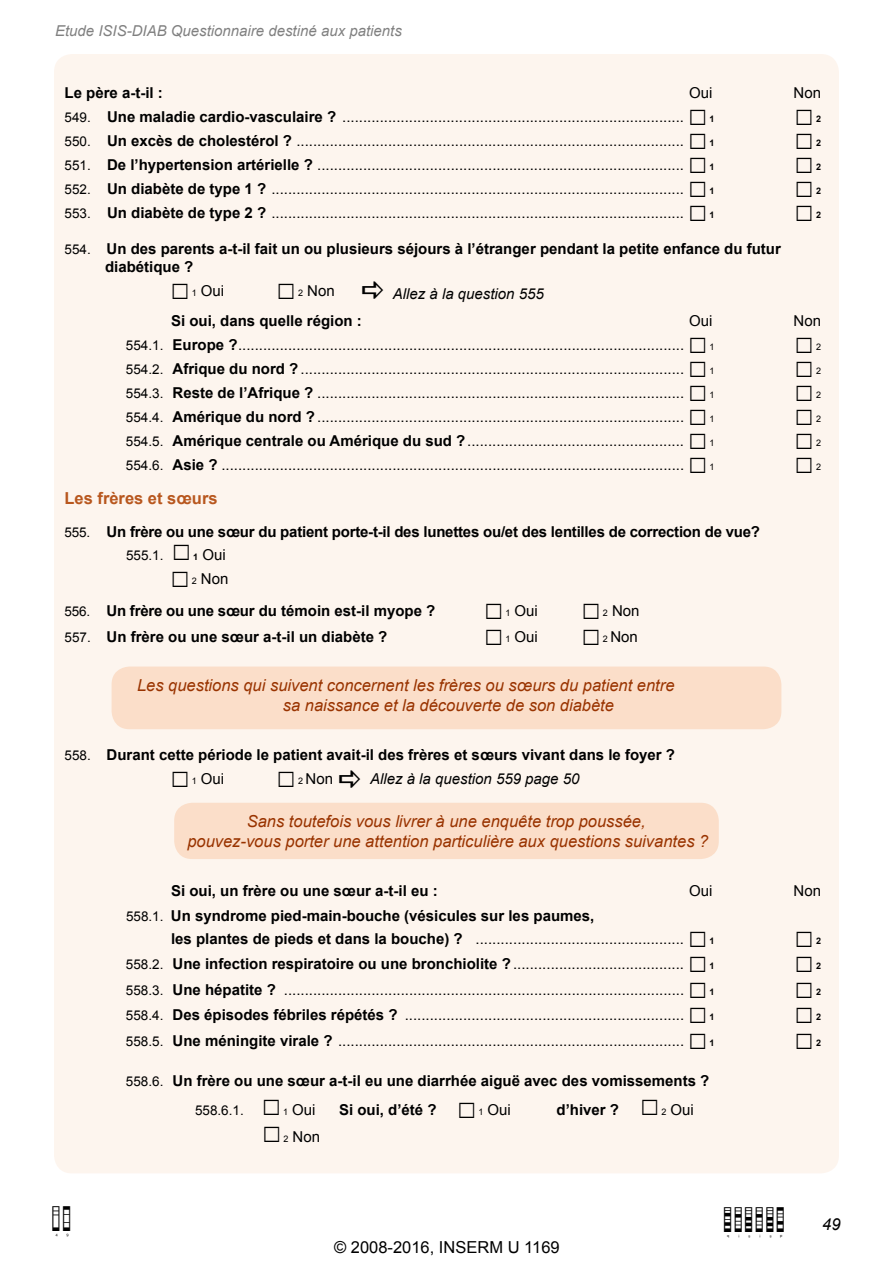
<style>
.page{position:relative;width:893px;height:1263px;background:#fff}
.page>*{position:absolute;margin:0;border:0;box-sizing:border-box;transform-origin:0 0}
.t1{font:27px "B18 Codes Barres NE";color:#000}
.t2{font:italic 16.5px/19.8px "Arial";color:#930}
.t3{font:16.5px "Arial";color:#000}
.t4{font:700 16.5px "Arial";color:#b8571e}
.t5{font:italic 16.5px "Arial";color:#000}
.t6{font:15px "Arial";color:#000}
.t7{font:700 15px/18px "Arial";color:#000}
.t8{font:italic 15px "Arial";color:#000}
.t9{font:13.5px "Arial";color:#000}
.t10{font:700 9px "Arial";color:#000}
.t11{font:9px "Arial";color:#000}
.s1{font-size:13.5px}
.s2{font-weight:700}
.s3{font-weight:400;font-size:13.5px}
.s4{font-size:9px}
.s5{font-weight:700;font-size:9px}
.s6{font-weight:400;font-size:9px}
.s7{font-weight:400}
</style>
<div class="page">
<div style="left:54px;top:54px;width:785px;height:1119px;background:#fdf5ee;border-radius:18px"></div>
<div style="left:112px;top:666px;width:669px;height:63px;background:#fbdec9;border-radius:18px"></div>
<div style="left:174px;top:803px;width:545px;height:56px;background:#fbdec9;border-radius:18px"></div>
<p class="t8" style="left:55px;top:21px;width:348px">Etude ISIS-DIAB Questionnaire destiné aux patients</p>
<p class="t7" style="left:64px;top:84px;width:100px">Le père a-t-il :</p>
<p class="t6" style="left:689px;top:83px;width:25px">Oui</p>
<p class="t6" style="left:793px;top:83px;width:29px">Non</p>
<p class="t6" style="left:64px;top:107px;width:647px"><span class="s1">549.</span> <span class="s2">Une maladie cardio-vasculaire ?</span> .................................................................................. ☐</p>
<p class="t10" style="left:710px;top:113px;width:7px">1</p>
<p class="t10" style="left:816px;top:113px;width:7px">2</p>
<p class="t6" style="left:64px;top:131px;width:647px"><span class="s1">550.</span> <span class="s2">Un excès de cholestérol ?</span> ............................................................................................. ☐</p>
<p class="t10" style="left:710px;top:137px;width:7px">1</p>
<p class="t10" style="left:816px;top:137px;width:7px">2</p>
<p class="t6" style="left:64px;top:155px;width:647px"><span class="s1">551.</span> <span class="s2">De l’hypertension artérielle ?</span> ........................................................................................ ☐</p>
<p class="t10" style="left:710px;top:161px;width:7px">1</p>
<p class="t10" style="left:816px;top:161px;width:7px">2</p>
<p class="t6" style="left:64px;top:179px;width:647px"><span class="s1">552.</span> <span class="s2">Un diabète de type 1 ?</span> ................................................................................................... ☐</p>
<p class="t10" style="left:710px;top:185px;width:7px">1</p>
<p class="t10" style="left:816px;top:185px;width:7px">2</p>
<p class="t6" style="left:64px;top:203px;width:647px"><span class="s1">553.</span> <span class="s2">Un diabète de type 2 ?</span> ................................................................................................... ☐</p>
<p class="t10" style="left:710px;top:209px;width:7px">1</p>
<p class="t10" style="left:816px;top:209px;width:7px">2</p>
<p class="t7" style="left:105px;top:240px;width:677px;text-indent:-40px"><span class="s3">554.</span> Un des parents a-t-il fait un ou plusieurs séjours à l’étranger pendant la petite enfance du futur diabétique ?</p>
<p class="t6" style="left:192px;top:281px;width:34px"><span class="s4">1</span> Oui</p>
<p class="t6" style="left:298px;top:281px;width:38px"><span class="s4">2</span> Non</p>
<p class="t8" style="left:393px;top:284px;width:152px">Allez à la question 555</p>
<p class="t7" style="left:171px;top:312px;width:192px">Si oui, dans quelle région :</p>
<p class="t6" style="left:689px;top:311px;width:25px">Oui</p>
<p class="t6" style="left:793px;top:311px;width:29px">Non</p>
<p class="t6" style="left:126px;top:335px;width:585px"><span class="s1">554.1.</span> <span class="s2">Europe ?</span>........................................................................................................... ☐</p>
<p class="t11" style="left:710px;top:341px;width:7px">1</p>
<p class="t11" style="left:816px;top:341px;width:7px">2</p>
<p class="t6" style="left:126px;top:359px;width:585px"><span class="s1">554.2.</span> <span class="s2">Afrique du nord ?</span>............................................................................................ ☐</p>
<p class="t11" style="left:710px;top:365px;width:7px">1</p>
<p class="t11" style="left:816px;top:365px;width:7px">2</p>
<p class="t6" style="left:126px;top:383px;width:585px"><span class="s1">554.3.</span> <span class="s2">Reste de l’Afrique ?</span> ........................................................................................ ☐</p>
<p class="t11" style="left:710px;top:389px;width:7px">1</p>
<p class="t11" style="left:816px;top:389px;width:7px">2</p>
<p class="t6" style="left:126px;top:407px;width:585px"><span class="s1">554.4.</span> <span class="s2">Amérique du nord ?</span>........................................................................................ ☐</p>
<p class="t11" style="left:710px;top:413px;width:7px">1</p>
<p class="t11" style="left:816px;top:413px;width:7px">2</p>
<p class="t6" style="left:126px;top:431px;width:585px"><span class="s1">554.5.</span> <span class="s2">Amérique centrale ou Amérique du sud ?</span>.................................................... ☐</p>
<p class="t11" style="left:710px;top:437px;width:7px">1</p>
<p class="t11" style="left:816px;top:437px;width:7px">2</p>
<p class="t6" style="left:126px;top:455px;width:585px"><span class="s1">554.6.</span> <span class="s2">Asie ?</span> ............................................................................................................... ☐</p>
<p class="t11" style="left:710px;top:461px;width:7px">1</p>
<p class="t11" style="left:816px;top:461px;width:7px">2</p>
<p class="t4" style="left:64px;top:488px;width:155px">Les frères et sœurs</p>
<p class="t7" style="left:64px;top:524px;width:697px"><span class="s3">555.</span> Un frère ou une sœur du patient porte-t-il des lunettes ou/et des lentilles de correction de vue?</p>
<p class="t9" style="left:126px;top:546px;width:69px">555.1. ☐</p>
<p class="t6" style="left:193px;top:545px;width:34px"><span class="s5">1</span> Oui</p>
<p class="t7" style="left:64px;top:563px;width:372px;line-height:32.4px;text-indent:127px"><span class="s6">2</span> <span class="s7">Non<br></span><span class="s3">556.</span> Un frère ou une sœur du témoin est-il myope ?</p>
<p class="t6" style="left:505px;top:601px;width:34px"><span class="s4">1</span> Oui</p>
<p class="t6" style="left:603px;top:601px;width:38px"><span class="s4">2</span> Non</p>
<p class="t7" style="left:64px;top:628px;width:324px"><span class="s3">557.</span> Un frère ou une sœur a-t-il un diabète ?</p>
<p class="t6" style="left:505px;top:627px;width:34px"><span class="s4">1</span> Oui</p>
<p class="t6" style="left:603px;top:627px;width:37px"><span class="s4">2</span> Non</p>
<p class="t2" style="left:283px;top:675px;width:393px;text-indent:-146px">Les questions qui suivent concernent les frères ou sœurs du patient entre sa naissance et la découverte de son diabète</p>
<p class="t7" style="left:64px;top:746px;width:612px"><span class="s3">558.</span> Durant cette période le patient avait-il des frères et sœurs vivant dans le foyer ?</p>
<p class="t6" style="left:192px;top:769px;width:34px"><span class="s4">1</span> Oui</p>
<p class="t6" style="left:298px;top:769px;width:37px"><span class="s4">2</span> Non</p>
<p class="t8" style="left:370px;top:769px;width:211px">Allez à la question 559 page 50</p>
<p class="t2" style="left:187px;top:811px;width:522px;text-align:center">Sans toutefois vous livrer à une enquête trop poussée,<br>pouvez-vous porter une attention particulière aux questions suivantes ?</p>
<p class="t7" style="left:171px;top:882px;width:268px">Si oui, un frère ou une sœur a-t-il eu :</p>
<p class="t6" style="left:689px;top:881px;width:25px">Oui</p>
<p class="t6" style="left:793px;top:881px;width:29px">Non</p>
<p class="t7" style="left:171px;top:905px;width:540px;line-height:22.5px;text-indent:-45px"><span class="s3">558.1.</span> Un syndrome pied-main-bouche (vésicules sur les paumes,<br>les plantes de pieds et dans la bouche) ? <span class="s7">..................................................</span> ☐</p>
<p class="t10" style="left:710px;top:935px;width:7px">1</p>
<p class="t10" style="left:816px;top:935px;width:7px">2</p>
<p class="t7" style="left:126px;top:956px;width:585px"><span class="s3">558.2.</span> Une infection respiratoire ou une bronchiolite ?<span class="s7">.........................................</span> ☐</p>
<p class="t10" style="left:710px;top:960px;width:7px">1</p>
<p class="t10" style="left:816px;top:960px;width:7px">2</p>
<p class="t6" style="left:126px;top:980px;width:585px"><span class="s1">558.3.</span> <span class="s2">Une hépatite ?</span> ................................................................................................ ☐</p>
<p class="t10" style="left:710px;top:986px;width:7px">1</p>
<p class="t10" style="left:816px;top:986px;width:7px">2</p>
<p class="t6" style="left:126px;top:1005px;width:585px"><span class="s1">558.4.</span> <span class="s2">Des épisodes fébriles répétés ?</span> ................................................................... ☐</p>
<p class="t10" style="left:710px;top:1011px;width:7px">1</p>
<p class="t10" style="left:816px;top:1011px;width:7px">2</p>
<p class="t6" style="left:126px;top:1031px;width:585px"><span class="s1">558.5.</span> <span class="s2">Une méningite virale ?</span> ................................................................................... ☐</p>
<p class="t10" style="left:710px;top:1037px;width:7px">1</p>
<p class="t10" style="left:816px;top:1037px;width:7px">2</p>
<p class="t7" style="left:126px;top:1073px;width:585px"><span class="s3">558.6.</span> Un frère ou une sœur a-t-il eu une diarrhée aiguë avec des vomissements ?</p>
<p class="t9" style="left:195px;top:1101px;width:90px">558.6.1. ☐</p>
<p class="t6" style="left:283px;top:1100px;width:34px"><span class="s4">1</span> Oui</p>
<p class="t7" style="left:339px;top:1101px;width:173px">Si oui, d’été ? ☐<span class="s6">1</span> <span class="s7">Oui</span></p>
<p class="t7" style="left:556px;top:1101px;width:139px">d’hiver ? ☐<span class="s6">2</span> <span class="s7">Oui</span></p>
<p class="t6" style="left:283px;top:1127px;width:38px"><span class="s4">2</span> Non</p>
<h1 class="t1" style="left:52px;top:1203px;width:23px">49</h1>
<h1 class="t1" style="left:724px;top:1204px;width:65px">qisisp</h1>
<p class="t5" style="left:822px;top:1213px;width:20px">49</p>
<p class="t3" style="left:334px;top:1236px;width:227px">© 2008-2016, INSERM U 1169</p>
</div>
